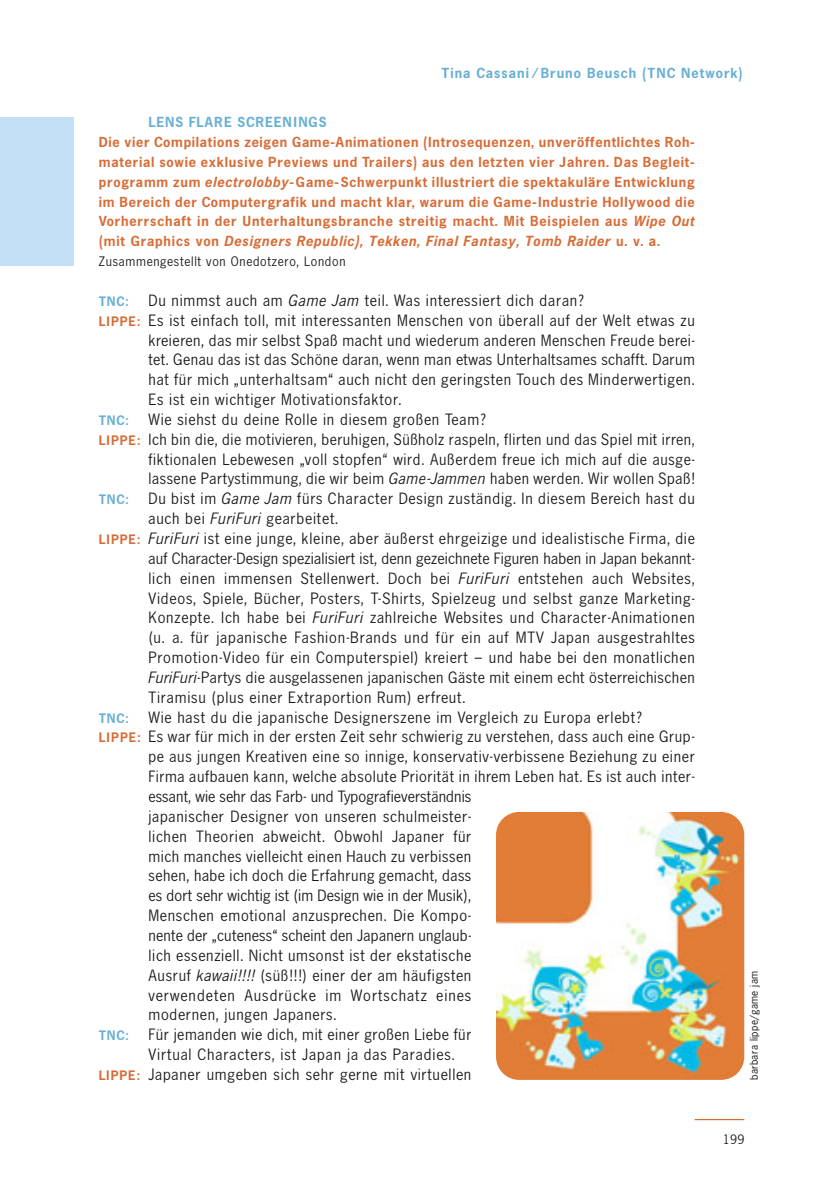
<style>
.page{position:relative;width:818px;height:1199px;background:#fff}
.page>*{position:absolute;margin:0;border:0;box-sizing:border-box;transform-origin:0 0}
.t1{font:16.1px "NE13";letter-spacing:.055em;color:#181819}
.t2{font:16.1px "NE13";letter-spacing:.025em;color:#181819}
.t3{font:16.1px "NE13";letter-spacing:.02em;color:#181819}
.t4{font:16.1px "NE13";letter-spacing:.075em;color:#181819}
.t5{font:700 14.35px/19.8px "NE13";letter-spacing:.07em;color:#d76c36;text-align:justify}
.t6{font:700 14.35px "NE13";letter-spacing:.085em;color:#66afd3}
.t7{font:13.65px "NE13";letter-spacing:.065em;color:#181819}
.t8{font:10.15px "News Gothic";letter-spacing:.03em;color:#181819}
.s1{font-style:italic}
.s2{font-weight:700;font-size:13.65px;color:#66afd3}
.s3{font-weight:700;font-size:13.65px;color:#d76c36}
</style>
<div class="page">
<hr style="left:694px;top:1119px;width:50px;height:1px;background:#d76c36">
<img style="left:496px;top:812px;width:248px;height:268px;border-radius:23px">
<div style="left:1px;top:117px;width:73px;height:149px;background:#c4e0f7"></div>
<p class="t6" style="left:441px;top:68px;width:302px">Tina Cassani/Bruno Beusch (TNC Network)</p>
<p class="t6" style="left:148px;top:117px;width:179px">LENS FLARE SCREENINGS</p>
<p class="t5" style="left:99px;top:133px;width:597px">Die vier Compilations zeigen Game-Animationen (Introsequenzen, unveröffentlichtes Roh&shy;material sowie exklusive Previews und Trailers) aus den letzten vier Jahren. Das Begleit&shy;programm zum <span class="s1">electrolobby</span>-Game-Schwerpunkt illustriert die spektakuläre Entwicklung im Bereich der Computergrafik und macht klar, warum die Game-Industrie Hollywood die Vorherrschaft in der Unterhaltungsbranche streitig macht. Mit Beispielen aus <span class="s1">Wipe Out </span>(mit Graphics von <span class="s1">Designers Republic), Tekken, Final Fantasy, Tomb Raider</span> u. v. a.</p>
<p class="t7" style="left:99px;top:257px;width:248px">Zusammengestellt von Onedotzero, London</p>
<p class="t1" style="left:99px;top:295px;width:486px"><span class="s2">TNC:</span> Du nimmst auch am <span class="s1">Game Jam</span> teil. Was interessiert dich daran?</p>
<p class="t1" style="left:99px;top:315px;width:597px"><span class="s3">LIPPE:</span> Es ist einfach toll, mit interessanten Menschen von überall auf der Welt etwas zu</p>
<p class="t1" style="left:148px;top:334px;width:547px">kreieren, das mir selbst Spaß macht und wiederum anderen Menschen Freude berei-</p>
<p class="t1" style="left:148px;top:354px;width:547px">tet. Genau das ist das Schöne daran, wenn man etwas Unterhaltsames schafft. Darum</p>
<p class="t1" style="left:148px;top:374px;width:547px">hat für mich „unterhaltsam“ auch nicht den geringsten Touch des Minderwertigen.</p>
<p class="t1" style="left:148px;top:394px;width:254px">Es ist ein wichtiger Motivationsfaktor.</p>
<p class="t1" style="left:99px;top:414px;width:388px"><span class="s2">TNC:</span> Wie siehst du deine Rolle in diesem großen Team?</p>
<p class="t1" style="left:99px;top:434px;width:597px"><span class="s3">LIPPE:</span> Ich bin die, die motivieren, beruhigen, Süßholz raspeln, flirten und das Spiel mit irren,</p>
<p class="t1" style="left:148px;top:453px;width:547px">fiktionalen Lebewesen „voll stopfen“ wird. Außerdem freue ich mich auf die ausge-</p>
<p class="t1" style="left:148px;top:473px;width:547px">lassene Partystimmung, die wir beim <span class="s1">Game-Jammen</span> haben werden. Wir wollen Spaß!</p>
<p class="t1" style="left:99px;top:493px;width:597px"><span class="s2">TNC:</span> Du bist im <span class="s1">Game Jam</span> fürs Character Design zuständig. In diesem Bereich hast du</p>
<p class="t1" style="left:148px;top:513px;width:191px">auch bei <span class="s1">FuriFuri</span> gearbeitet.</p>
<p class="t1" style="left:99px;top:533px;width:597px"><span class="s3">LIPPE:</span> <span class="s1">FuriFuri</span> ist eine junge, kleine, aber äußerst ehrgeizige und idealistische Firma, die</p>
<p class="t2" style="left:148px;top:553px;width:547px">auf Character-Design spezialisiert ist, denn gezeichnete Figuren haben in Japan bekannt-</p>
<p class="t1" style="left:148px;top:573px;width:547px">lich einen immensen Stellenwert. Doch bei <span class="s1">FuriFuri</span> entstehen auch Websites,</p>
<p class="t1" style="left:148px;top:592px;width:547px">Videos, Spiele, Bücher, Posters, T-Shirts, Spielzeug und selbst ganze Marketing-</p>
<p class="t1" style="left:148px;top:612px;width:547px">Konzepte. Ich habe bei <span class="s1">FuriFuri</span> zahlreiche Websites und Character-Animationen</p>
<p class="t1" style="left:148px;top:632px;width:547px">(u. a. für japanische Fashion-Brands und für ein auf MTV Japan ausgestrahltes</p>
<p class="t1" style="left:148px;top:652px;width:547px">Promotion-Video für ein Computerspiel) kreiert – und habe bei den monatlichen</p>
<p class="t1" style="left:148px;top:672px;width:547px"><span class="s1">FuriFuri</span>-Partys die ausgelassenen japanischen Gäste mit einem echt österreichischen</p>
<p class="t1" style="left:148px;top:692px;width:318px">Tiramisu (plus einer Extraportion Rum) erfreut.</p>
<p class="t1" style="left:99px;top:711px;width:543px"><span class="s2">TNC:</span> Wie hast du die japanische Designerszene im Vergleich zu Europa erlebt?</p>
<p class="t1" style="left:99px;top:731px;width:597px"><span class="s3">LIPPE:</span> Es war für mich in der ersten Zeit sehr schwierig zu verstehen, dass auch eine Grup-</p>
<p class="t1" style="left:148px;top:751px;width:547px">pe aus jungen Kreativen eine so innige, konservativ-verbissene Beziehung zu einer</p>
<p class="t1" style="left:148px;top:771px;width:547px">Firma aufbauen kann, welche absolute Priorität in ihrem Leben hat. Es ist auch inter-</p>
<p class="t3" style="left:148px;top:791px;width:324px">essant, wie sehr das Farb- und Typografieverständnis</p>
<p class="t1" style="left:148px;top:811px;width:324px">japanischer Designer von unseren schulmeister-</p>
<p class="t1" style="left:148px;top:830px;width:324px">lichen Theorien abweicht. Obwohl Japaner für</p>
<p class="t1" style="left:148px;top:850px;width:324px">mich manches vielleicht einen Hauch zu verbissen</p>
<p class="t1" style="left:148px;top:870px;width:324px">sehen, habe ich doch die Erfahrung gemacht, dass</p>
<p class="t2" style="left:148px;top:890px;width:324px">es dort sehr wichtig ist (im Design wie in der Musik),</p>
<p class="t1" style="left:148px;top:910px;width:324px">Menschen emotional anzusprechen. Die Kompo-</p>
<p class="t2" style="left:148px;top:930px;width:324px">nente der „cuteness“ scheint den Japanern unglaub-</p>
<p class="t1" style="left:148px;top:950px;width:324px">lich essenziell. Nicht umsonst ist der ekstatische</p>
<p class="t1" style="left:148px;top:969px;width:324px">Ausruf <span class="s1">kawaii!!!!</span> (süß!!!) einer der am häufigsten</p>
<p class="t4" style="left:148px;top:989px;width:324px">verwendeten Ausdrücke im Wortschatz eines</p>
<p class="t1" style="left:148px;top:1009px;width:189px">modernen, jungen Japaners.</p>
<p class="t1" style="left:99px;top:1029px;width:374px"><span class="s2">TNC:</span> Für jemanden wie dich, mit einer großen Liebe für</p>
<p class="t1" style="left:148px;top:1049px;width:307px">Virtual Characters, ist Japan ja das Paradies.</p>
<p class="t1" style="left:99px;top:1069px;width:374px"><span class="s3">LIPPE:</span> Japaner umgeben sich sehr gerne mit virtuellen</p>
<p class="t8" style="left:749px;top:1080px;width:110px;rotate:-90deg">barbara lippe/game jam</p>
<p class="t7" style="left:722px;top:1135px;width:23px">199</p>
</div>
